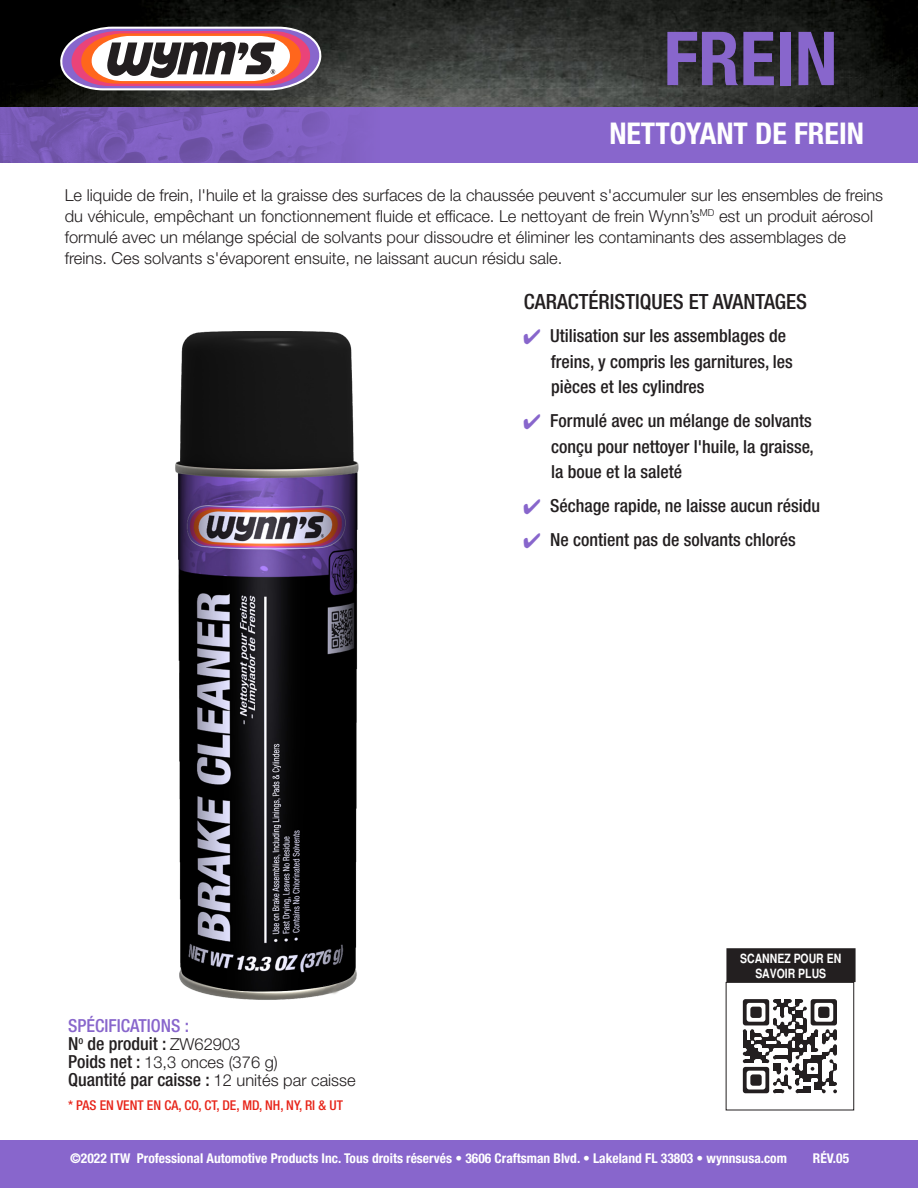
<style>
.page{position:relative;width:918px;height:1188px;background:#fff}
.page>*{position:absolute;margin:0;border:0;box-sizing:border-box;transform-origin:0 0}
.t1{font:700 condensed 74.55px "Helvetica Neue LT Std";color:#86c}
.t2{font:700 condensed 30px "Helvetica Neue LT Std";color:#fff}
.t3{font:500 condensed 21px "Helvetica Neue LT Std";color:#231f20}
.t4{font:500 condensed 18px/25.5px "Helvetica Neue LT Std";color:#231f20}
.t5{font:500 condensed 18px/18px "Helvetica Neue LT Std";color:#86c}
.t6{font:300 16.5px/21px "Helvetica Neue LT Std";color:#231f20}
.t7{font:700 condensed 13.5px "Helvetica Neue LT Std";color:#fff}
.t8{font:500 condensed 13.5px "Helvetica Neue LT Std";color:#e72419}
.t9{font:700 condensed 12.75px/15.3px "Helvetica";color:#fff;text-align:center}
.s1{color:#86c}
.s2{color:#231f20}
.s3{font-weight:300;font-stretch:normal;font-size:16.5px;color:#231f20}
.s4{font-weight:500;font-stretch:condensed;font-size:18px}
.s5{font-weight:300;font-stretch:normal;font-size:16.5px}
</style>
<div class="page">
<div style="left:0;top:1140px;width:918px;height:48px;background:#86c"></div>
<img style="left:0;top:0;width:918px;height:108px">
<div style="left:0;top:108px;width:918px;height:55px;background:#86c"></div>
<img style="left:0;top:108px;width:352px;height:55px">
<svg style="left:59px;top:27px;width:263px;height:63px"></svg>
<div style="left:726px;top:982px;width:128px;height:128px;border:1px solid #231f20"></div>
<svg style="left:743px;top:999px;width:94px;height:94px"></svg>
<div style="left:727px;top:949px;width:128px;height:32px;background:#231f20"></div>
<div style="left:726px;top:948px;width:130px;height:34px;border:2px solid #231f20"></div>
<img style="left:175px;top:331px;width:184px;height:669px">
<h1 class="t1" style="left:664px;top:14px;width:175px">FREIN</h1>
<p class="t2" style="left:609px;top:116px;width:256px">NETTOYANT DE FREIN</p>
<p class="t6" style="left:65px;top:184px;width:820px">Le liquide de frein, l'huile et la graisse des surfaces de la chaussée peuvent s'accumuler sur les ensembles de freins du véhicule, empêchant un fonctionnement fluide et efficace. Le nettoyant de frein Wynn’s<sup>MD</sup> est un produit aérosol formulé avec un mélange spécial de solvants pour dissoudre et éliminer les contaminants des assemblages de freins. Ces solvants s'évaporent ensuite, ne laissant aucun résidu sale.</p>
<p class="t3" style="left:524px;top:289px;width:285px">CARACTÉRISTIQUES ET AVANTAGES</p>
<p class="t4" style="left:551px;top:323px;width:244px;text-indent:-28px"><span class="s1">✔</span> Utilisation sur les assemblages de freins, y compris les garnitures, les pièces et les cylindres</p>
<p class="t4" style="left:551px;top:408px;width:264px;text-align:justify;text-indent:-28px"><span class="s1">✔</span> Formulé avec un mélange de solvants conçu pour nettoyer l'huile, la graisse, la boue et la saleté</p>
<p class="t4" style="left:523px;top:493px;width:298px"><span class="s1">✔</span> Séchage rapide, ne laisse aucun résidu</p>
<p class="t4" style="left:523px;top:527px;width:274px"><span class="s1">✔</span> Ne contient pas de solvants chlorés</p>
<p class="t5" style="left:68px;top:1016px;width:174px">SPÉCIFICATIONS :<br><span class="s2">N</span><sup>o</sup> <span class="s2">de produit :</span> <span class="s3">ZW62903</span></p>
<p class="t6" style="left:68px;top:1051px;width:211px"><span class="s4">Poids net :</span> 13,3 onces (376 g)</p>
<p class="t4" style="left:68px;top:1067px;width:289px">Quantité par caisse : <span class="s5">12 unités par caisse</span></p>
<p class="t8" style="left:68px;top:1097px;width:276px">* PAS EN VENT EN CA, CO, CT, DE, MD, NH, NY, RI &amp; UT</p>
<p class="t9" style="left:740px;top:951px;width:103px">SCANNEZ POUR EN<br>SAVOIR PLUS</p>
<p class="t7" style="left:70px;top:1150px;width:718px">©2022 ITW Professional Automotive Products Inc. Tous droits réservés • 3606 Craftsman Blvd. • Lakeland FL 33803 • wynnsusa.com</p>
<p class="t7" style="left:813px;top:1150px;width:38px">RÉV.05</p>
</div>
